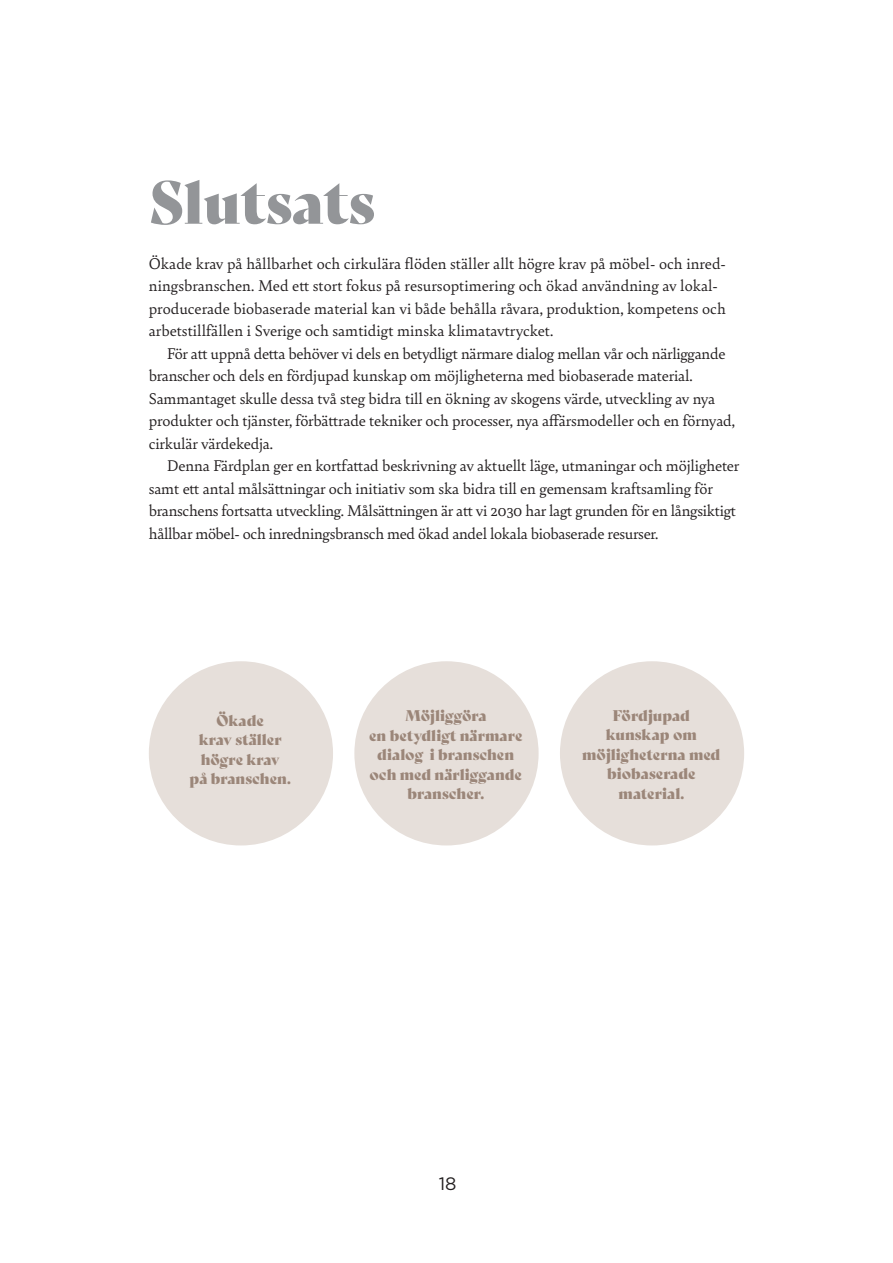
<style>
.page{position:relative;width:893px;height:1263px;background:#fff}
.page>*{position:absolute;margin:0;border:0;box-sizing:border-box;transform-origin:0 0}
.Rubrik1{font:58.5px "Bely Display";color:#939598}
.t1{font:18px "Gotham";color:#231f20}
.Bröd_indrag{font:16.5px/22.5px "Bely";letter-spacing:-.01em;color:#231f20}
.Bröd{font:16.5px/22.5px "Bely";color:#231f20}
.t2{font:15px/19.5px "Bely Display";color:#9b8679;text-align:center}
</style>
<div class="page">
<div style="left:149px;top:661px;width:184px;height:184px;background:#e6dfda;border-radius:50%"></div>
<div style="left:354px;top:661px;width:185px;height:184px;background:#e6dfda;border-radius:50%"></div>
<div style="left:560px;top:661px;width:184px;height:184px;background:#e6dfda;border-radius:50%"></div>
<p class="Rubrik1" style="left:149px;top:155px;width:228px">Slutsats</p>
<p class="Bröd" style="left:149px;top:251px;width:579px">Ökade krav på hållbarhet och cirkulära flöden ställer allt högre krav på möbel- och inred&shy;ningsbranschen. Med ett stort fokus på resursoptimering och ökad användning av lokal&shy;producerade biobaserade material kan vi både behålla råvara, produktion, kompetens och arbetstillfällen i Sverige och samtidigt minska klimatavtrycket.</p>
<p class="Bröd_indrag" style="left:149px;top:341px;width:588px;text-indent:18px">För att uppnå detta behöver vi dels en betydligt närmare dialog mellan vår och närliggande branscher och dels en fördjupad kunskap om möjligheterna med biobaserade material.<br>Sammantaget skulle dessa två steg bidra till en ökning av skogens värde, utveckling av nya produkter och tjänster, förbättrade tekniker och processer, nya affärsmodeller och en förnyad, cirkulär värdekedja.</p>
<p class="Bröd_indrag" style="left:149px;top:454px;width:592px;text-indent:18px">Denna Färdplan ger en kortfattad beskrivning av aktuellt läge, utmaningar och möjligheter samt ett antal målsättningar och initiativ som ska bidra till en gemensam kraftsamling för branschens fortsatta utveckling. Målsättningen är att vi 2030 har lagt grunden för en långsiktigt hållbar möbel- och inredningsbransch med ökad andel lokala biobaserade resurser.</p>
<p class="t2" style="left:217px;top:709px;width:49px">Ökade</p>
<p class="t2" style="left:199px;top:729px;width:84px">krav ställer</p>
<p class="t2" style="left:201px;top:748px;width:80px">högre krav</p>
<p class="t2" style="left:190px;top:768px;width:103px">på branschen.</p>
<p class="t2" style="left:405px;top:705px;width:83px">Möjliggöra</p>
<p class="t2" style="left:369px;top:724px;width:155px">en betydligt närmare dialog i branschen</p>
<p class="t2" style="left:370px;top:763px;width:154px">och med närliggande branscher.</p>
<p class="t2" style="left:582px;top:704px;width:140px">Fördjupad kunskap om möjligheterna med biobaserade material.</p>
<p class="t1" style="left:439px;top:1172px;width:19px">18</p>
</div>
